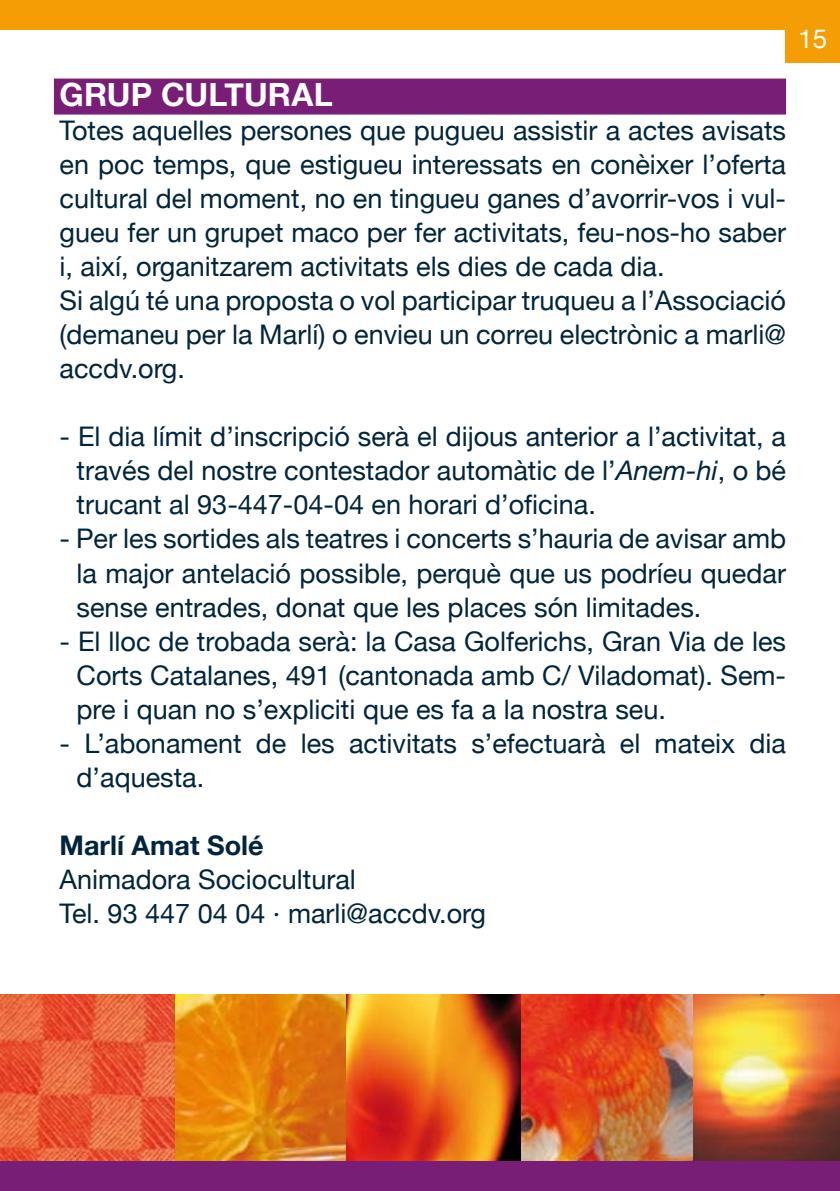
<style>
.page{position:relative;width:840px;height:1191px;background:#fff}
.page>*{position:absolute;margin:0;border:0;box-sizing:border-box;transform-origin:0 0}
.t1{font:700 32px "Helvetica Neue";color:#fff}
.t2{font:27px/34px "Helvetica Neue";color:#00253c}
.t3{font:700 27px "Helvetica Neue";color:#00253c}
.t4{font:26px "Helvetica Neue";color:#fff}
.s1{font-style:italic}
</style>
<div class="page">
<div style="left:0;top:0;width:839px;height:29px;background:#f49d05"></div>
<div style="left:0;top:1161px;width:839px;height:30px;background:#791e77"></div>
<div style="left:784px;top:9px;width:55px;height:53px;background:#f49d05"></div>
<img style="left:175px;top:995px;width:664px;height:166px">
<img style="left:0;top:995px;width:175px;height:166px">
<div style="left:54px;top:79px;width:731px;height:36px;background:#791e77"></div>
<p class="t1" style="left:60px;top:75px;width:274px">GRUP CULTURAL</p>
<p class="t2" style="left:60px;top:113px;width:727px">Totes aquelles persones que pugueu assistir a actes avisats en poc temps, que estigueu interessats en conèixer l’oferta cultural del moment, no en tingueu ganes d’avorrir-vos i vul&shy;gueu fer un grupet maco per fer activitats, feu-nos-ho saber i, així, organitzarem activitats els dies de cada dia.<br>Si algú té una proposta o vol participar truqueu a l’Associació (demaneu per la Marlí) o envieu un correu electrònic a marli@ accdv.org.</p>
<p class="t4" style="left:797px;top:23px;width:30px">15</p>
<p class="t2" style="left:77px;top:419px;width:710px;text-align:justify;text-indent:-17px">- El dia límit d’inscripció serà el dijous anterior a l’activitat, a través del nostre contestador automàtic de l’<span class="s1">Anem-hi</span>, o bé trucant al 93-447-04-04 en horari d’oficina.</p>
<p class="t2" style="left:77px;top:521px;width:710px;text-align:justify;text-indent:-17px">- Per les sortides als teatres i concerts s’hauria de avisar amb la major antelació possible, perquè que us podríeu quedar sense entrades, donat que les places són limitades.</p>
<p class="t2" style="left:77px;top:623px;width:710px;text-align:justify;text-indent:-17px">- El lloc de trobada serà: la Casa Golferichs, Gran Via de les Corts Catalanes, 491 (cantonada amb C/ Viladomat). Sem&shy;pre i quan no s’expliciti que es fa a la nostra seu.</p>
<p class="t2" style="left:77px;top:725px;width:710px;text-indent:-17px">- L’abonament de les activitats s’efectuarà el mateix dia d’aquesta.</p>
<p class="t3" style="left:60px;top:828px;width:205px">Marlí Amat Solé</p>
<p class="t2" style="left:60px;top:862px;width:428px">Animadora Sociocultural<br>Tel. 93 447 04 04 · marli@accdv.org</p>
</div>
